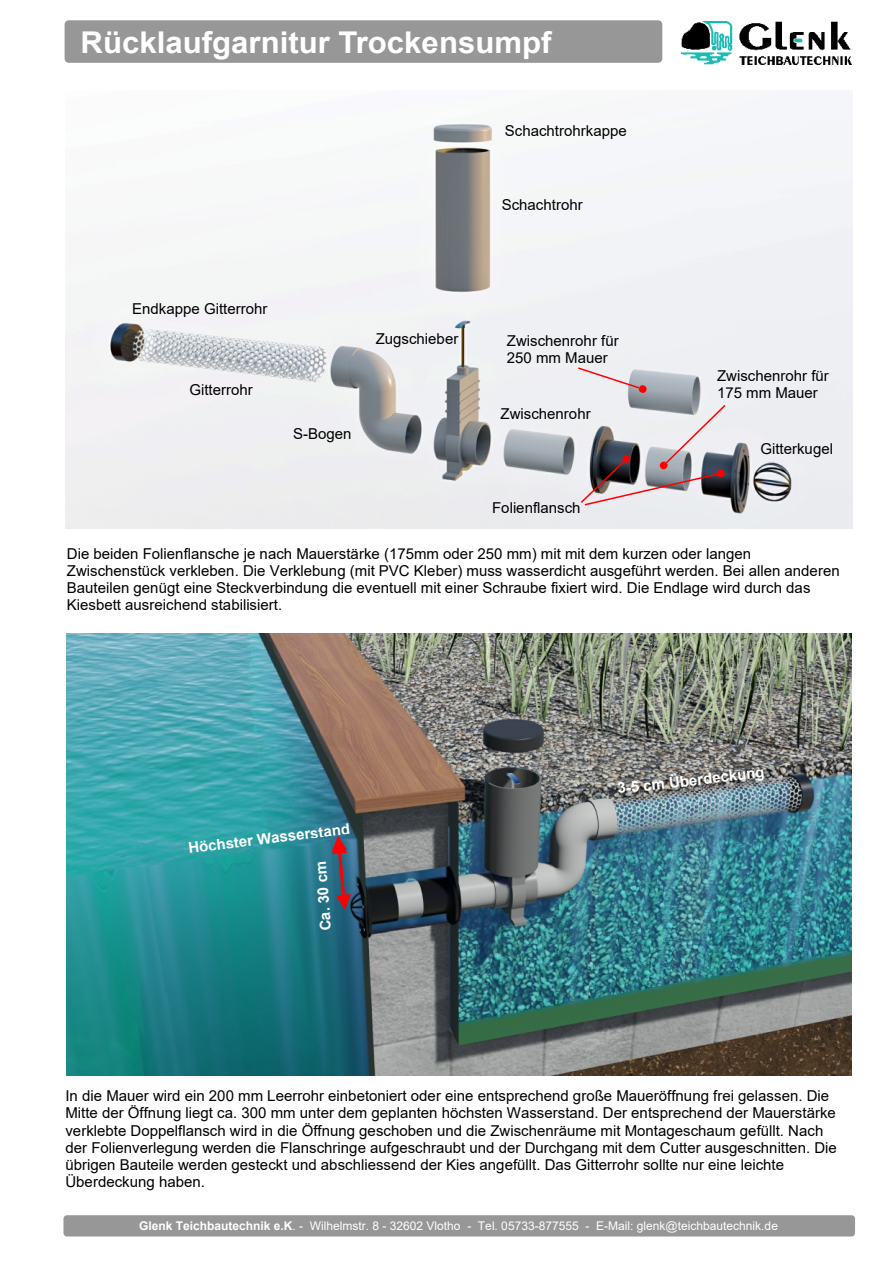
<style>
.page{position:relative;width:893px;height:1263px;background:#fff}
.page>*{position:absolute;margin:0;border:0;box-sizing:border-box;transform-origin:0 0}
.t1{font:700 30px "Arial";color:#fff;scale:1.04 1}
.t2{font:15px/17.2px "Arial";color:#000}
.t3{font:700 15px "Arial";color:#fff}
.t4{font:12px "Arial";color:#fff}
.s1{font-weight:700}
</style>
<div class="page">
<div style="left:65px;top:20px;width:597px;height:43px;background:#979797;border-radius:4px"></div>
<div style="left:63px;top:1215px;width:792px;height:21px;background:#979797;border-radius:4px"></div>
<img style="left:681px;top:22px;width:170px;height:42px">
<img style="left:66px;top:634px;width:786px;height:442px">
<img style="left:65px;top:92px;width:787px;height:437px">
<svg style="left:576px;top:366px;width:71px;height:27px;background:#e3d2d7"></svg>
<svg style="left:332px;top:836px;width:19px;height:74px"></svg>
<svg style="left:579px;top:403px;width:148px;height:103px;background:#b7b0b4"></svg>
<h1 class="t1" style="left:81px;top:31px;width:454px">Rücklaufgarnitur Trockensumpf</h1>
<p class="t2" style="left:505px;top:123px;width:123px">Schachtrohrkappe</p>
<p class="t2" style="left:502px;top:198px;width:82px">Schachtrohr</p>
<p class="t2" style="left:132px;top:302px;width:137px">Endkappe Gitterrohr</p>
<p class="t2" style="left:189px;top:382px;width:65px">Gitterrohr</p>
<p class="t2" style="left:376px;top:332px;width:84px">Zugschieber</p>
<p class="t2" style="left:293px;top:427px;width:60px">S-Bogen</p>
<p class="t2" style="left:507px;top:333px;width:113px">Zwischenrohr für<br>250 mm Mauer</p>
<p class="t2" style="left:500px;top:406px;width:92px">Zwischenrohr</p>
<p class="t2" style="left:492px;top:501px;width:90px">Folienflansch</p>
<p class="t2" style="left:717px;top:369px;width:113px">Zwischenrohr für<br>175 mm Mauer</p>
<p class="t2" style="left:760px;top:442px;width:74px">Gitterkugel</p>
<p class="t2" style="left:67px;top:546px;width:774px">Die beiden Folienflansche je nach Mauerstärke (175mm oder 250 mm) mit mit dem kurzen oder langen Zwischenstück verkleben. Die Verklebung (mit PVC Kleber) muss wasserdicht ausgeführt werden. Bei allen anderen Bauteilen genügt eine Steckverbindung die eventuell mit einer Schraube fixiert wird. Die Endlage wird durch das Kiesbett ausreichend stabilisiert.</p>
<p class="t3" style="left:188px;top:843px;width:164px;rotate:-7deg">Höchster Wasserstand</p>
<p class="t3" style="left:320px;top:931px;width:72px;rotate:-94deg">Ca. 30 cm</p>
<p class="t3" style="left:617px;top:782px;width:149px;rotate:-6deg">3-5 cm Überdeckung</p>
<p class="t2" style="left:65px;top:1088px;width:773px">In die Mauer wird ein 200 mm Leerrohr einbetoniert oder eine entsprechend große Maueröffnung frei gelassen. Die Mitte der Öffnung liegt ca. 300 mm unter dem geplanten höchsten Wasserstand. Der entsprechend der Mauerstärke verklebte Doppelflansch wird in die Öffnung geschoben und die Zwischenräume mit Montageschaum gefüllt. Nach der Folienverlegung werden die Flanschringe aufgeschraubt und der Durchgang mit dem Cutter ausgeschnitten. Die übrigen Bauteile werden gesteckt und abschliessend der Kies angefüllt. Das Gitterrohr sollte nur eine leichte Überdeckung haben.</p>
<p class="t4" style="left:139px;top:1222px;width:640px"><span class="s1">Glenk Teichbautechnik e.K</span>. - Wilhelmstr. 8 - 32602 Vlotho - Tel. 05733-877555 - E-Mail: glenk@teichbautechnik.de</p>
</div>
